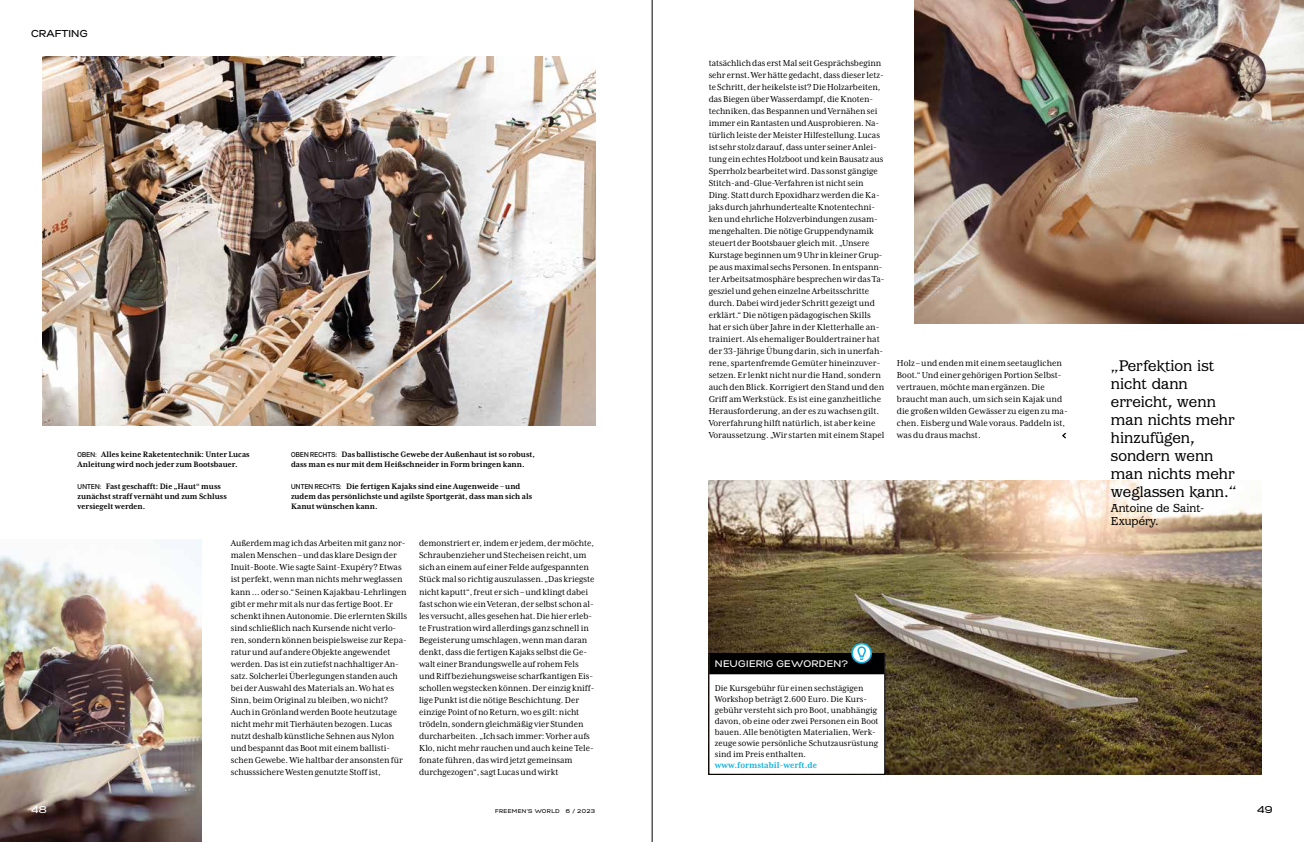
<style>
.page{position:relative;width:1304px;height:842px;background:#fff}
.page>*{position:absolute;margin:0;border:0;box-sizing:border-box;transform-origin:0 0}
.t1{font:16px/18px "Barcelona ITC Std";color:#000}
.t2{font:12px/13px "Barcelona ITC Std";color:#000}
.t3{font:10px/12px "Mrs Eaves XL Serif Nar OT";letter-spacing:-.005em;color:#000}
.t4{font:10px "Gabriel Sans Medium";color:#000}
.t5{font:10px "Gabriel Sans Medium";color:#fff}
.t6{font:9.8px/11px "Mrs Eaves XL Serif Nar OT";color:#000}
.t7{font:700 9.8px "Mrs Eaves XL Serif Nar OT";color:#11b1de}
.t8{font:9.5px "Gabriel Sans Medium";letter-spacing:.015em;color:#fff}
.t9{font:700 9px/10px "Mrs Eaves XL Serif Nar OT";color:#000}
.t10{font:5.5px "Gabriel Sans Medium";letter-spacing:.06em;color:#000}
.s1{font-family:"Gabriel Sans Cond Medium";font-weight:400;font-size:7px}
</style>
<div class="page">
<img style="left:709px;top:480px;width:552px;height:294px">
<img style="left:43px;top:57px;width:552px;height:368px">
<img style="left:0;top:539px;width:201px;height:303px">
<img style="left:914px;top:0;width:390px;height:323px">
<svg style="left:1062px;top:433px;width:4px;height:5px"></svg>
<div style="left:709px;top:653px;width:176px;height:121px;background:#fff"></div>
<div style="left:709px;top:653px;width:175px;height:21px;background:#000"></div>
<div style="left:709px;top:653px;width:176px;height:121px;border:1px solid #000"></div>
<svg style="left:852px;top:644px;width:19px;height:19px"></svg>
<div style="left:851px;top:643px;width:21px;height:21px;border:2px solid #11b1de;border-radius:50%"></div>
<svg style="left:857px;top:646px;width:9px;height:14px"></svg>
<hr style="left:652px;top:0;width:1px;height:842px;background:#000">
<p class="t4" style="left:31px;top:27px;width:58px">CRAFTING</p>
<p class="t9" style="left:78px;top:450px;width:174px"><span class="s1">OBEN:</span> Alles keine Raketentechnik: Unter Lucas<br>Anleitung wird noch jeder zum Bootsbauer.</p>
<p class="t9" style="left:78px;top:481px;width:151px"><span class="s1">UNTEN:</span> Fast geschafft: Die „Haut“ muss zunächst straff vernäht und zum Schluss versiegelt werden.</p>
<p class="t9" style="left:291px;top:450px;width:245px"><span class="s1">OBEN RECHTS:</span> Das ballistische Gewebe der Außenhaut ist so robust, dass man es nur mit dem Heißschneider in Form bringen kann.</p>
<p class="t9" style="left:291px;top:481px;width:243px"><span class="s1">UNTEN RECHTS:</span> Die fertigen Kajaks sind eine Augenweide – und zudem das persönlichste und agilste Sportgerät, dass man sich als<br>Kanut wünschen kann.</p>
<p class="t3" style="left:231px;top:537px;width:178px">Außerdem mag ich das Arbeiten mit ganz nor&shy;malen Menschen –und das klare Design der Inuit-Boote. Wie sagte Saint-Exupéry? Etwas ist perfekt, wenn man nichts mehr weglassen kann … oder so.“ Seinen Kajakbau-Lehrlingen gibt er mehr mit als nur das fertige Boot. Er schenkt ihnen Autonomie. Die erlernten Skills sind schließlich nach Kursende nicht verlo&shy;ren, sondern können beispielsweise zur Repa&shy;ratur und auf andere Objekte angewendet werden. Das ist ein zutiefst nachhaltiger An&shy;satz. Solcherlei Überlegungen standen auch bei der Auswahl des Materials an. Wo hat es Sinn, beim Original zu bleiben, wo nicht?<br>Auch in Grönland werden Boote heutzutage nicht mehr mit Tierhäuten bezogen. Lucas nutzt deshalb künstliche Sehnen aus Nylon und bespannt das Boot mit einem ballisti&shy;schen Gewebe. Wie haltbar der ansonsten für schusssichere Westen genutzte Stoff ist,</p>
<p class="t3" style="left:419px;top:537px;width:177px">demonstriert er, indem er jedem, der möchte, Schraubenzieher und Stecheisen reicht, um sich an einem auf einer Felde aufgespannten Stück mal so richtig auszulassen. „Das kriegste nicht kaputt“, freut er sich – und klingt dabei fast schon wie ein Veteran, der selbst schon al&shy;les versucht, alles gesehen hat. Die hier erleb&shy;te Frustration wird allerdings ganz schnell in Begeisterung umschlagen, wenn man daran denkt, dass die fertigen Kajaks selbst die Ge&shy;walt einer Brandungswelle auf rohem Fels und Riff beziehungsweise scharfkantigen Eis&shy;schollen wegstecken können. Der einzig kniff&shy;lige Punkt ist die nötige Beschichtung. Der einzige Point of no Return, wo es gilt: nicht trödeln, sondern gleichmäßig vier Stunden durcharbeiten. „Ich sach immer: Vorher aufs Klo, nicht mehr rauchen und auch keine Tele&shy;fonate führen, das wird jetzt gemeinsam durchgezogen“, sagt Lucas und wirkt</p>
<p class="t3" style="left:709px;top:57px;width:177px">tatsächlich das erst Mal seit Gesprächsbeginn sehr ernst. Wer hätte gedacht, dass dieser letz&shy;te Schritt, der heikelste ist? Die Holzarbeiten, das Biegen über Wasserdampf, die Knoten&shy;techniken, das Bespannen und Vernähen sei immer ein Rantasten und Ausprobieren. Na&shy;türlich leiste der Meister Hilfestellung. Lucas ist sehr stolz darauf, dass unter seiner Anlei&shy;tung ein echtes Holzboot und kein Bausatz aus Sperrholz bearbeitet wird. Das sonst gängige Stitch-and-Glue-Verfahren ist nicht sein Ding. Statt durch Epoxidharz werden die Ka&shy;jaks durch jahrhundertealte Knotentechni&shy;ken und ehrliche Holzverbindungen zusam&shy;mengehalten. Die nötige Gruppendynamik steuert der Bootsbauer gleich mit. „Unsere Kurstage beginnen um 9 Uhr in kleiner Grup&shy;pe aus maximal sechs Personen. In entspann&shy;ter Arbeitsatmosphäre besprechen wir das Ta&shy;gesziel und gehen einzelne Arbeitsschritte durch. Dabei wird jeder Schritt gezeigt und erklärt.“ Die nötigen pädagogischen Skills hat er sich über Jahre in der Kletterhalle an&shy;trainiert. Als ehemaliger Bouldertrainer hat der 33-Jährige Übung darin, sich in unerfah&shy;rene, spartenfremde Gemüter hineinzuver&shy;setzen. Er lenkt nicht nur die Hand, sondern auch den Blick. Korrigiert den Stand und den Griff am Werkstück. Es ist eine ganzheitliche Herausforderung, an der es zu wachsen gilt.<br>Vorerfahrung hilft natürlich, ist aber keine Voraussetzung. „Wir starten mit einem Stapel</p>
<p class="t3" style="left:897px;top:357px;width:172px">Holz – und enden mit einem seetauglichen Boot.“ Und einer gehörigen Portion Selbst&shy;vertrauen, möchte man ergänzen. Die braucht man auch, um sich sein Kajak und die großen wilden Gewässer zu eigen zu ma&shy;chen. Eisberg und Wale voraus. Paddeln ist, was du draus machst.</p>
<h1 class="t1" style="left:1111px;top:356px;width:127px">„Perfektion ist nicht dann erreicht, wenn man nichts mehr hinzufügen, sondern wenn man nichts mehr weglassen kann.“</h1>
<p class="t2" style="left:1111px;top:501px;width:95px">Antoine de Saint-<br>Exupéry.</p>
<p class="t8" style="left:715px;top:658px;width:135px">NEUGIERIG GEWORDEN?</p>
<p class="t6" style="left:715px;top:683px;width:165px">Die Kursgebühr für einen sechstägigen Workshop beträgt 2.600 Euro. Die Kurs&shy;gebühr versteht sich pro Boot, unabhängig davon, ob eine oder zwei Personen ein Boot bauen. Alle benötigten Materialien, Werk&shy;zeuge sowie persönliche Schutzausrüstung sind im Preis enthalten.</p>
<p class="t7" style="left:715px;top:760px;width:104px">www.formstabil-werft.de</p>
<p class="t5" style="left:31px;top:804px;width:17px">48</p>
<p class="t10" style="left:495px;top:808px;width:102px">FREEMEN’S WORLD 6 / 2023</p>
<p class="t4" style="left:1257px;top:804px;width:17px">49</p>
</div>
